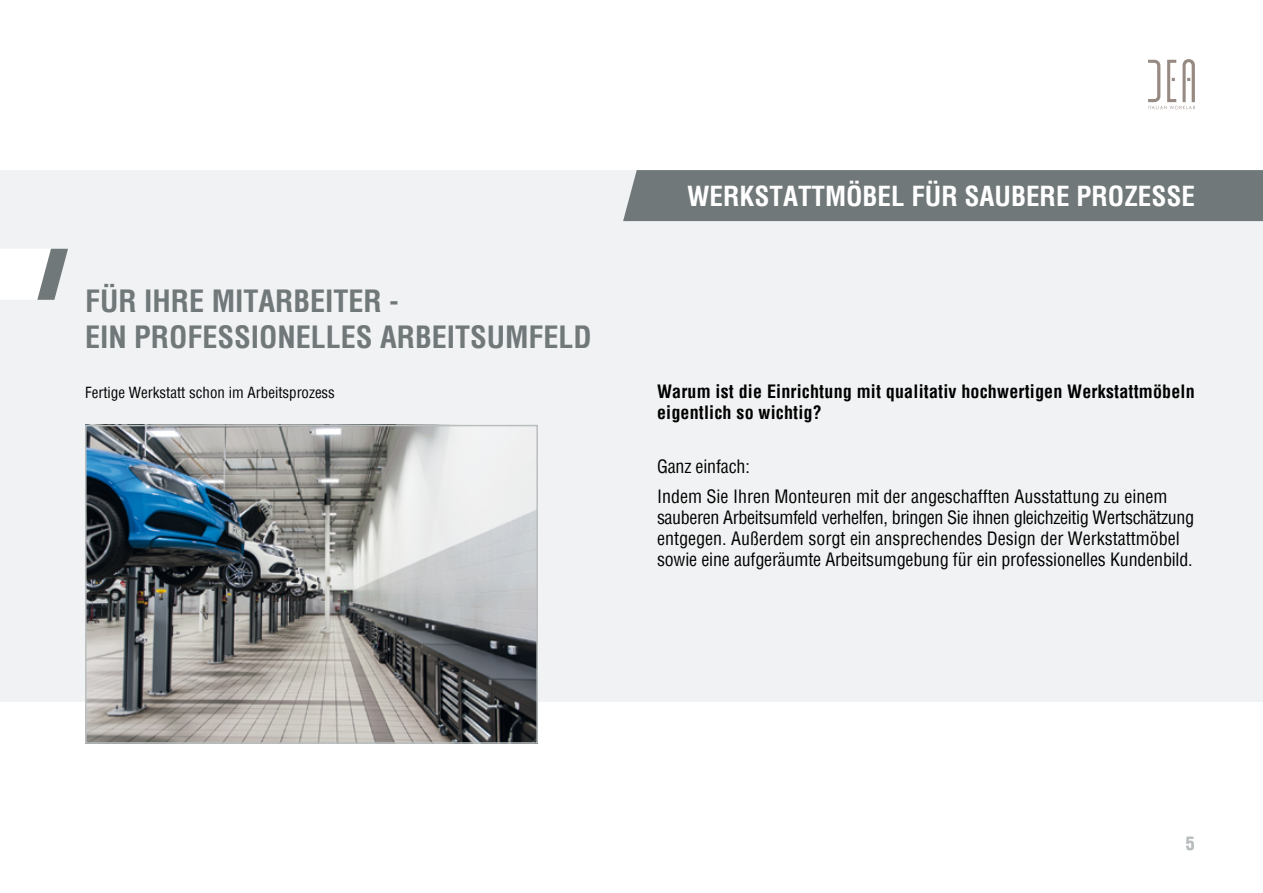
<style>
.page{position:relative;width:1263px;height:893px;background:#fff}
.page>*{position:absolute;margin:0;border:0;box-sizing:border-box;transform-origin:0 0}
.t1{font:700 condensed 30px/36px "Helvetica";color:#717879}
.t2{font:700 condensed 27px "Helvetica";color:#fff}
.t3{font:condensed 18px/21px "Helvetica";letter-spacing:-.01em;color:#000}
.t4{font:700 condensed 18px/21px "Helvetica";letter-spacing:.01em;color:#000}
.t5{font:700 condensed 18px "Helvetica";color:#b9bebf}
.t6{font:condensed 15px "Helvetica";color:#000}
</style>
<div class="page">
<div style="left:0;top:170px;width:1263px;height:532px;background:#f1f2f3"></div>
<svg style="left:1148px;top:59px;width:47px;height:50px"></svg>
<img style="left:88px;top:428px;width:447px;height:313px">
<div style="left:85px;top:425px;width:453px;height:319px;border:2px solid #b9bebf"></div>
<div style="left:623px;top:170px;width:640px;height:51px;background:#717879"></div>
<svg style="left:0;top:249px;width:68px;height:51px"></svg>
<h1 class="t1" style="left:85px;top:282px;width:508px">FÜR IHRE MITARBEITER -<br>EIN PROFESSIONELLES ARBEITSUMFELD</h1>
<p class="t6" style="left:85px;top:382px;width:251px">Fertige Werkstatt schon im Arbeitsprozess</p>
<h2 class="t2" style="left:687px;top:178px;width:509px">WERKSTATTMÖBEL FÜR SAUBERE PROZESSE</h2>
<p class="t4" style="left:657px;top:380px;width:539px">Warum ist die Einrichtung mit qualitativ hochwertigen Werkstattmöbeln eigentlich so wichtig?</p>
<p class="t3" style="left:657px;top:452px;width:512px;line-height:29.2px">Ganz einfach:<br>Indem Sie Ihren Monteuren mit der angeschafften Ausstattung zu einem</p>
<p class="t3" style="left:657px;top:506px;width:539px">sauberen Arbeitsumfeld verhelfen, bringen Sie ihnen gleichzeitig Wertschätzung entgegen. Außerdem sorgt ein ansprechendes Design der Werkstattmöbel sowie eine aufgeräumte Arbeitsumgebung für ein professionelles Kundenbild.</p>
<p class="t5" style="left:1186px;top:832px;width:10px">5</p>
</div>
